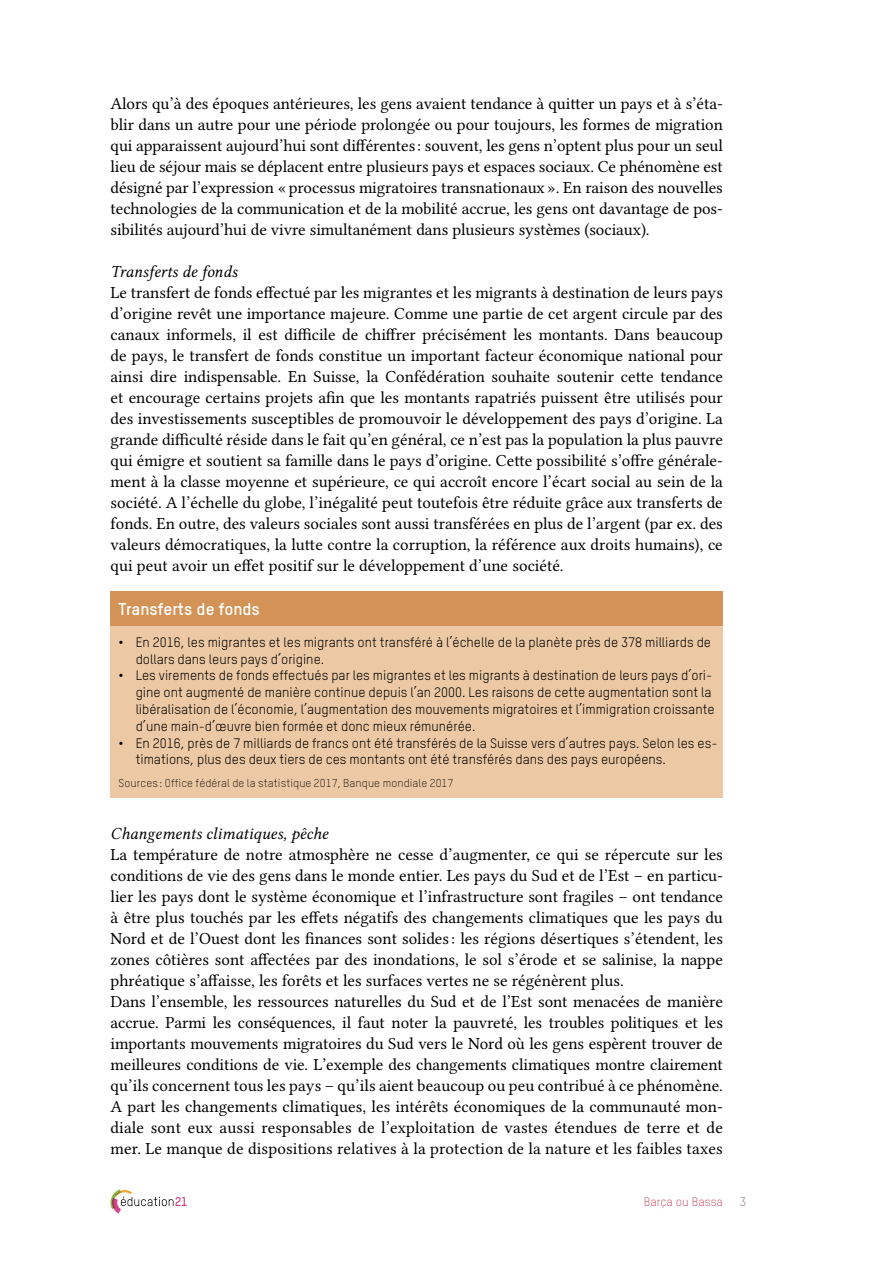
<style>
.page{position:relative;width:893px;height:1263px;background:#fff}
.page>*{position:absolute;margin:0;border:0;box-sizing:border-box;transform-origin:0 0}
.t1{font:16.95px/21px "Lin Libertine O";color:#000;text-align:justify}
.t2{font:16.95px "Lin Libertine OI";color:#000}
.t3{font:700 16.95px "TSTARPRO";color:#fff}
.t4{font:13.5px/16.8px "TSTARPRO";color:#000}
.t5{font:300 12px "TSTARPRO";color:#c0344f}
.t6{font:300 12px "TSTARPRO";color:#735066}
.t7{font:300 11.25px "TSTARPRO";letter-spacing:.01em;color:#000}
.s1{font-weight:700}
</style>
<div class="page">
<svg style="left:111px;top:1189px;width:76px;height:24px"></svg>
<div style="left:111px;top:592px;width:612px;height:34px;background:#d39256"></div>
<div style="left:111px;top:626px;width:612px;height:171px;background:#ecc9a4"></div>
<p class="t1" style="left:111px;top:91px;width:614px">Alors qu’à des époques antérieures, les gens avaient tendance à quitter un pays et à s’éta&shy;blir dans un autre pour une période prolongée ou pour toujours, les formes de migration qui apparaissent aujourd’hui sont différentes : souvent, les gens n’optent plus pour un seul lieu de séjour mais se déplacent entre plusieurs pays et espaces sociaux. Ce phénomène est désigné par l’expression « processus migratoires transnationaux ». En raison des nouvelles technologies de la communication et de la mobilité accrue, les gens ont davantage de pos&shy;sibilités aujourd’hui de vivre simultanément dans plusieurs systèmes (sociaux).</p>
<p class="t2" style="left:111px;top:262px;width:128px">Transferts de fonds</p>
<p class="t1" style="left:111px;top:280px;width:614px">Le transfert de fonds effectué par les migrantes et les migrants à destination de leurs pays d’origine revêt une importance majeure. Comme une partie de cet argent circule par des canaux informels, il est difficile de chiffrer précisément les montants. Dans beaucoup de pays, le transfert de fonds constitue un important facteur économique national pour ainsi dire indispensable. En Suisse, la Confédération souhaite soutenir cette tendance et encourage certains projets afin que les montants rapatriés puissent être utilisés pour des investissements susceptibles de promouvoir le développement des pays d’origine. La grande difficulté réside dans le fait qu’en général, ce n’est pas la population la plus pauvre qui émigre et soutient sa famille dans le pays d’origine. Cette possibilité s’offre générale&shy;ment à la classe moyenne et supérieure, ce qui accroît encore l’écart social au sein de la société. A l’échelle du globe, l’inégalité peut toutefois être réduite grâce aux transferts de fonds. En outre, des valeurs sociales sont aussi transférées en plus de l’argent (par ex. des valeurs démocratiques, la lutte contre la corruption, la référence aux droits humains), ce qui peut avoir un effet positif sur le développement d’une société.</p>
<p class="t3" style="left:119px;top:599px;width:143px">Transferts de fonds</p>
<p class="t4" style="left:136px;top:633px;width:577px;text-indent:-17px"><span class="s1">•</span> En 2016, les migrantes et les migrants ont transféré à l’échelle de la planète près de 378 milliards de dollars dans leurs pays d’origine.</p>
<p class="t4" style="left:136px;top:667px;width:580px;text-indent:-17px"><span class="s1">•</span> Les virements de fonds effectués par les migrantes et les migrants à destination de leurs pays d’ori&shy;gine ont augmenté de manière continue depuis l’an 2000. Les raisons de cette augmentation sont la libéralisation de l’économie, l’augmentation des mouvements migratoires et l’immigration croissante d’une main-d’œuvre bien formée et donc mieux rémunérée.</p>
<p class="t4" style="left:136px;top:734px;width:583px;text-indent:-17px"><span class="s1">•</span> En 2016, près de 7 milliards de francs ont été transférés de la Suisse vers d’autres pays. Selon les es&shy;timations, plus des deux tiers de ces montants ont été transférés dans des pays européens.</p>
<p class="t7" style="left:119px;top:776px;width:336px">Sources : Office fédéral de la statistique 2017, Banque mondiale 2017</p>
<p class="t2" style="left:111px;top:824px;width:219px">Changements climatiques, pêche</p>
<p class="t1" style="left:111px;top:842px;width:614px;text-align:left">La température de notre atmosphère ne cesse d’augmenter, ce qui se répercute sur les conditions de vie des gens dans le monde entier. Les pays du Sud et de l’Est – en particu&shy;lier les pays dont le système économique et l’infrastructure sont fragiles – ont tendance à être plus touchés par les effets négatifs des changements climatiques que les pays du Nord et de l’Ouest dont les finances sont solides : les régions désertiques s’étendent, les zones côtières sont affectées par des inondations, le sol s’érode et se salinise, la nappe phréatique s’affaisse, les forêts et les surfaces vertes ne se régénèrent plus.<br>Dans l’ensemble, les ressources naturelles du Sud et de l’Est sont menacées de manière accrue. Parmi les conséquences, il faut noter la pauvreté, les troubles politiques et les importants mouvements migratoires du Sud vers le Nord où les gens espèrent trouver de meilleures conditions de vie. L’exemple des changements climatiques montre clairement qu’ils concernent tous les pays – qu’ils aient beaucoup ou peu contribué à ce phénomène.<br>A part les changements climatiques, les intérêts économiques de la communauté mon&shy;diale sont eux aussi responsables de l’exploitation de vastes étendues de terre et de mer. Le manque de dispositions relatives à la protection de la nature et les faibles taxes</p>
<p class="t5" style="left:644px;top:1195px;width:81px">Barça ou Bassa</p>
<p class="t6" style="left:740px;top:1195px;width:8px">3</p>
</div>
